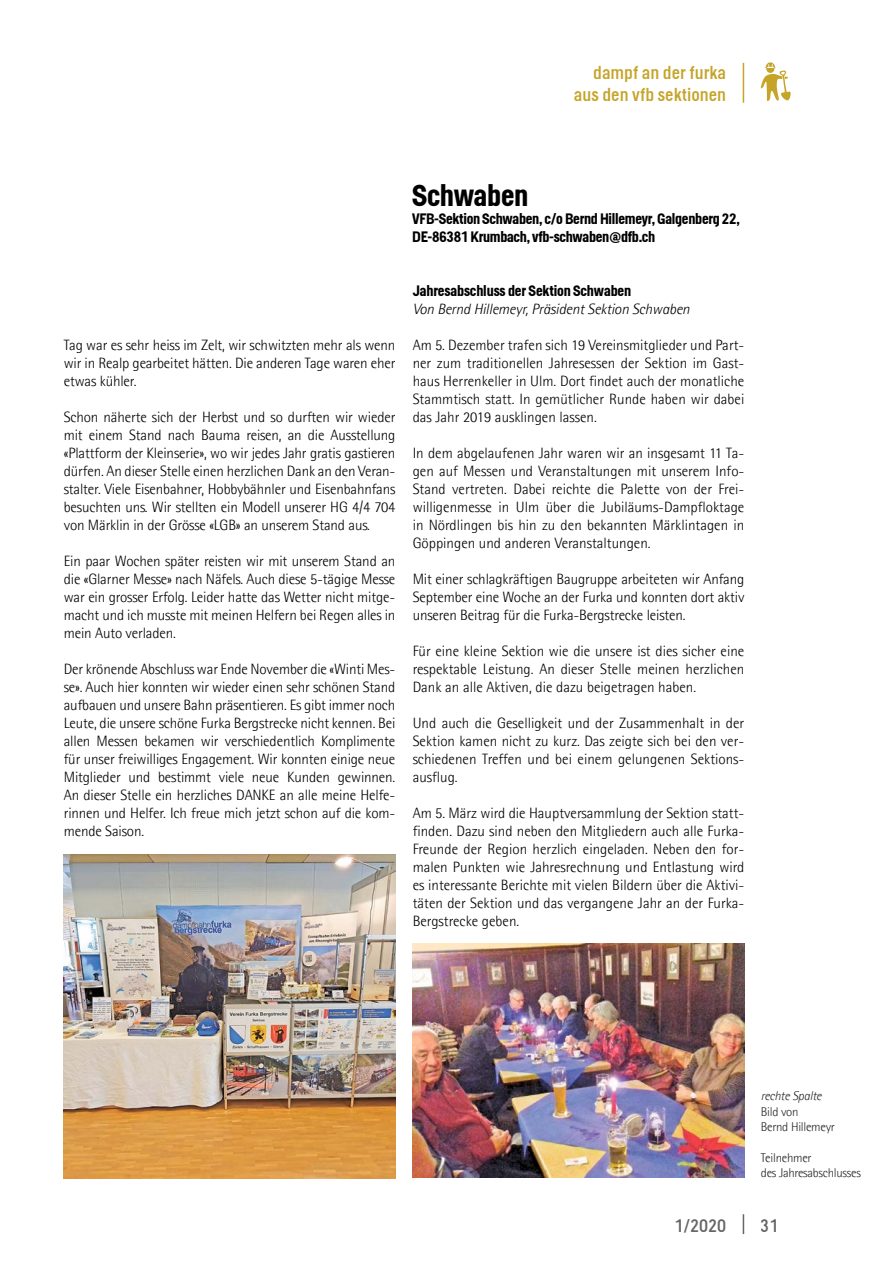
<style>
.page{position:relative;width:893px;height:1263px;background:#fff}
.page>*{position:absolute;margin:0;border:0;box-sizing:border-box;transform-origin:0 0}
.t1{font:700 30px "Helsinki";letter-spacing:-.01em;color:#000}
.t2{font:18px/21.6px "Helsinki";color:#c5a428;text-align:right}
.t3{font:18px "Helsinki";color:#000}
.t4{font:300 15px/18px "Agfa Rotis Semisans";letter-spacing:-.01em;color:#000;text-align:justify}
.t5{font:700 15px/18px "Helsinki";letter-spacing:-.02em;color:#000}
.t6{font:italic 300 15px "Agfa Rotis Semisans";letter-spacing:-.01em;color:#000}
.t7{font:300 12.75px/15.5px "Agfa Rotis Semisans";letter-spacing:-.02em;color:#292624}
.t8{font:italic 300 12.75px "Agfa Rotis Semisans";letter-spacing:-.02em;color:#292624}
</style>
<div class="page">
<svg style="left:743px;top:1214px;width:1px;height:20px"></svg>
<hr style="left:743px;top:63px;width:1px;height:40px;background:#c5a428">
<svg style="left:760px;top:62px;width:31px;height:39px"></svg>
<img style="left:64px;top:854px;width:331px;height:324px">
<img style="left:413px;top:944px;width:331px;height:234px">
<p class="t2" style="left:574px;top:61px;width:154px">dampf an der furka aus den vfb sektionen</p>
<p class="t4" style="left:64px;top:336px;width:333px">Tag war es sehr heiss im Zelt, wir schwitzten mehr als wenn wir in Realp gearbeitet hätten. Die anderen Tage waren eher etwas kühler.</p>
<p class="t4" style="left:64px;top:408px;width:333px">Schon näherte sich der Herbst und so durften wir wieder mit einem Stand nach Bauma reisen, an die Ausstellung «Plattform der Kleinserie», wo wir jedes Jahr gratis gastieren dürfen. An dieser Stelle einen herzlichen Dank an den Veran&shy;stalter. Viele Eisenbahner, Hobbybähnler und Eisenbahnfans besuchten uns. Wir stellten ein Modell unserer HG 4/4 704 von Märklin in der Grösse «LGB» an unserem Stand aus.</p>
<p class="t4" style="left:64px;top:552px;width:333px">Ein paar Wochen später reisten wir mit unserem Stand an die «Glarner Messe» nach Näfels. Auch diese 5-tägige Messe war ein grosser Erfolg. Leider hatte das Wetter nicht mitge&shy;macht und ich musste mit meinen Helfern bei Regen alles in mein Auto verladen.</p>
<p class="t4" style="left:64px;top:660px;width:333px">Der krönende Abschluss war Ende November die «Winti Mes&shy;se». Auch hier konnten wir wieder einen sehr schönen Stand aufbauen und unsere Bahn präsentieren. Es gibt immer noch Leute, die unsere schöne Furka Bergstrecke nicht kennen. Bei allen Messen bekamen wir verschiedentlich Komplimente für unser freiwilliges Engagement. Wir konnten einige neue Mitglieder und bestimmt viele neue Kunden gewinnen.<br>An dieser Stelle ein herzliches DANKE an alle meine Helfe&shy;rinnen und Helfer. Ich freue mich jetzt schon auf die kom&shy;mende Saison.</p>
<h1 class="t1" style="left:412px;top:177px;width:118px">Schwaben</h1>
<p class="t5" style="left:412px;top:209px;width:329px">VFB-Sektion Schwaben, c/o Bernd Hillemeyr, Galgenberg 22,<br>DE-86381 Krumbach, vfb-schwaben@dfb.ch</p>
<p class="t5" style="left:413px;top:281px;width:220px">Jahresabschluss der Sektion Schwaben</p>
<p class="t6" style="left:413px;top:300px;width:279px">Von Bernd Hillemeyr, Präsident Sektion Schwaben</p>
<p class="t4" style="left:413px;top:336px;width:333px">Am 5. Dezember trafen sich 19 Vereinsmitglieder und Part&shy;ner zum traditionellen Jahresessen der Sektion im Gast&shy;haus Herrenkeller in Ulm. Dort findet auch der monatliche Stammtisch statt. In gemütlicher Runde haben wir dabei das Jahr 2019 ausklingen lassen.</p>
<p class="t4" style="left:413px;top:444px;width:333px">In dem abgelaufenen Jahr waren wir an insgesamt 11 Ta&shy;gen auf Messen und Veranstaltungen mit unserem Info-Stand vertreten. Dabei reichte die Palette von der Frei&shy;willigenmesse in Ulm über die Jubiläums-Dampfloktage in Nördlingen bis hin zu den bekannten Märklintagen in Göppingen und anderen Veranstaltungen.</p>
<p class="t4" style="left:413px;top:570px;width:333px">Mit einer schlagkräftigen Baugruppe arbeiteten wir Anfang September eine Woche an der Furka und konnten dort aktiv unseren Beitrag für die Furka-Bergstrecke leisten.</p>
<p class="t4" style="left:413px;top:642px;width:333px">Für eine kleine Sektion wie die unsere ist dies sicher eine respektable Leistung. An dieser Stelle meinen herzlichen Dank an alle Aktiven, die dazu beigetragen haben.</p>
<p class="t4" style="left:413px;top:714px;width:333px">Und auch die Geselligkeit und der Zusammenhalt in der Sektion kamen nicht zu kurz. Das zeigte sich bei den ver&shy;schiedenen Treffen und bei einem gelungenen Sektions&shy;ausflug.</p>
<p class="t4" style="left:413px;top:804px;width:333px">Am 5. März wird die Hauptversammlung der Sektion statt&shy;finden. Dazu sind neben den Mitgliedern auch alle Furka-Freunde der Region herzlich eingeladen. Neben den for&shy;malen Punkten wie Jahresrechnung und Entlastung wird es interessante Berichte mit vielen Bildern über die Aktivi&shy;täten der Sektion und das vergangene Jahr an der Furka-Bergstrecke geben.</p>
<p class="t8" style="left:761px;top:1088px;width:62px">rechte Spalte</p>
<p class="t7" style="left:761px;top:1104px;width:76px">Bild von<br>Bernd Hillemeyr</p>
<p class="t7" style="left:761px;top:1150px;width:102px">Teilnehmer<br>des Jahresabschlusses</p>
<p class="t3" style="left:674px;top:1215px;width:53px">1/2020</p>
<p class="t3" style="left:761px;top:1215px;width:19px">31</p>
</div>
